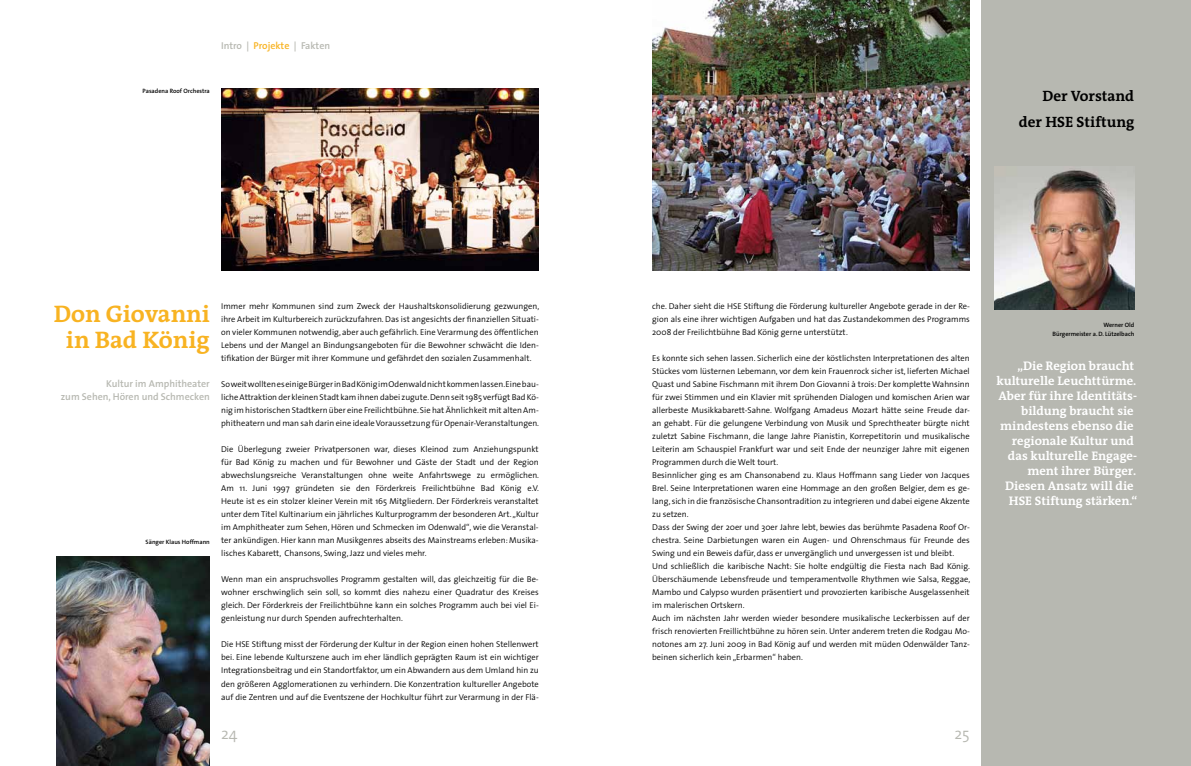
<style>
.page{position:relative;width:1191px;height:766px;background:#fff}
.page>*{position:absolute;margin:0;border:0;box-sizing:border-box;transform-origin:0 0}
.t1{font:700 24px/26px "The Antiqua B7";color:#f8b322;text-align:center}
.t2{font:300 16px "The Sans";color:#b7b8b1}
.t3{font:700 15px/26px "The Antiqua B7";color:#000;text-align:right}
.t4{font:700 12.5px/15px "The Antiqua B7";color:#fff;text-align:right}
.t5{font:600 10px/13px "The Sans";color:#b7b8b1;text-align:right}
.t6{font:300 8.5px/13px "The Sans";color:#000;text-align:justify}
.t7{font:600 6.2px/9px "The Sans";color:#000;text-align:right}
.s1{color:#f8b322}
</style>
<div class="page">
<div style="left:981px;top:0;width:210px;height:765px;background:#b7b8b1"></div>
<img style="left:652px;top:0;width:317px;height:270px">
<img style="left:57px;top:556px;width:153px;height:209px">
<img style="left:221px;top:88px;width:318px;height:182px">
<img style="left:994px;top:166px;width:140px;height:143px">
<p class="t5" style="left:221px;top:39px;width:111px">Intro | <span class="s1">Projekte</span> | Fakten</p>
<p class="t7" style="left:143px;top:86px;width:69px">Pasadena Roof Orchestra</p>
<h3 class="t3" style="left:1019px;top:84px;width:117px">Der Vorstand der HSE Stiftung</h3>
<h1 class="t1" style="left:54px;top:302px;width:158px">Don Giovanni in Bad König</h1>
<p class="t5" style="left:61px;top:377px;width:150px">Kultur im Amphitheater<br>zum Sehen, Hören und Schmecken</p>
<p class="t7" style="left:146px;top:536px;width:66px">Sänger Klaus Hoffmann</p>
<p class="t6" style="left:221px;top:299px;width:319px">Immer mehr Kommunen sind zum Zweck der Haushaltskonsolidierung gezwungen, ihre Arbeit im Kulturbereich zurückzufahren. Das ist angesichts der finanziellen Situati&shy;on vieler Kommunen notwendig, aber auch gefährlich. Eine Verarmung des öffentlichen Lebens und der Mangel an Bindungsangeboten für die Bewohner schwächt die Iden&shy;tifikation der Bürger mit ihrer Kommune und gefährdet den sozialen Zusammenhalt.</p>
<p class="t6" style="left:221px;top:377px;width:319px">So weit wollten es einige Bürger in Bad König im Odenwald nicht kommen lassen. Eine bau&shy;liche Attraktion der kleinen Stadt kam ihnen dabei zugute. Denn seit 1985 verfügt Bad Kö&shy;nig im historischen Stadtkern über eine Freilichtbühne. Sie hat Ähnlichkeit mit alten Am&shy;phitheatern und man sah darin eine ideale Voraussetzung für Openair-Veranstaltungen.</p>
<p class="t6" style="left:221px;top:442px;width:319px">Die Überlegung zweier Privatpersonen war, dieses Kleinod zum Anziehungspunkt für Bad König zu machen und für Bewohner und Gäste der Stadt und der Region abwechslungsreiche Veranstaltungen ohne weite Anfahrtswege zu ermöglichen.<br>Am 11. Juni 1997 gründeten sie den Förderkreis Freilichtbühne Bad König e.V.<br>Heute ist es ein stolzer kleiner Verein mit 165 Mitgliedern. Der Förderkreis veranstaltet unter dem Titel Kultinarium ein jährliches Kulturprogramm der besonderen Art. „Kultur im Amphitheater zum Sehen, Hören und Schmecken im Odenwald“, wie die Veranstal&shy;ter ankündigen. Hier kann man Musikgenres abseits des Mainstreams erleben: Musika&shy;lisches Kabarett, Chansons, Swing, Jazz und vieles mehr.</p>
<p class="t6" style="left:221px;top:572px;width:319px">Wenn man ein anspruchsvolles Programm gestalten will, das gleichzeitig für die Be&shy;wohner erschwinglich sein soll, so kommt dies nahezu einer Quadratur des Kreises gleich. Der Förderkreis der Freilichtbühne kann ein solches Programm auch bei viel Ei&shy;genleistung nur durch Spenden aufrechterhalten.</p>
<p class="t6" style="left:221px;top:637px;width:319px">Die HSE Stiftung misst der Förderung der Kultur in der Region einen hohen Stellenwert bei. Eine lebende Kulturszene auch im eher ländlich geprägten Raum ist ein wichtiger Integrationsbeitrag und ein Standortfaktor, um ein Abwandern aus dem Umland hin zu den größeren Agglomerationen zu verhindern. Die Konzentration kultureller Angebote auf die Zentren und auf die Eventszene der Hochkultur führt zur Verarmung in der Flä-</p>
<p class="t6" style="left:652px;top:299px;width:319px">che. Daher sieht die HSE Stiftung die Förderung kultureller Angebote gerade in der Re&shy;gion als eine ihrer wichtigen Aufgaben und hat das Zustandekommen des Programms 2008 der Freilichtbühne Bad König gerne unterstützt.</p>
<p class="t6" style="left:652px;top:351px;width:319px;text-align:left">Es konnte sich sehen lassen. Sicherlich eine der köstlichsten Interpretationen des alten Stückes vom lüsternen Lebemann, vor dem kein Frauenrock sicher ist, lieferten Michael Quast und Sabine Fischmann mit ihrem Don Giovanni à trois: Der komplette Wahnsinn für zwei Stimmen und ein Klavier mit sprühenden Dialogen und komischen Arien war allerbeste Musikkabarett-Sahne. Wolfgang Amadeus Mozart hätte seine Freude dar&shy;an gehabt. Für die gelungene Verbindung von Musik und Sprechtheater bürgte nicht zuletzt Sabine Fischmann, die lange Jahre Pianistin, Korrepetitorin und musikalische Leiterin am Schauspiel Frankfurt war und seit Ende der neunziger Jahre mit eigenen Programmen durch die Welt tourt.<br>Besinnlicher ging es am Chansonabend zu. Klaus Hoffmann sang Lieder von Jacques Brel. Seine Interpretationen waren eine Hommage an den großen Belgier, dem es ge&shy;lang, sich in die französische Chansontradition zu integrieren und dabei eigene Akzente zu setzen.<br>Dass der Swing der 20er und 30er Jahre lebt, bewies das berühmte Pasadena Roof Or&shy;chestra. Seine Darbietungen waren ein Augen- und Ohrenschmaus für Freunde des Swing und ein Beweis dafür, dass er unvergänglich und unvergessen ist und bleibt.<br>Und schließlich die karibische Nacht: Sie holte endgültig die Fiesta nach Bad König.<br>Überschäumende Lebensfreude und temperamentvolle Rhythmen wie Salsa, Reggae, Mambo und Calypso wurden präsentiert und provozierten karibische Ausgelassenheit im malerischen Ortskern.<br>Auch im nächsten Jahr werden wieder besondere musikalische Leckerbissen auf der frisch renovierten Freillichtbühne zu hören sein. Unter anderem treten die Rodgau Mo&shy;notones am 27. Juni 2009 in Bad König auf und werden mit müden Odenwälder Tanz&shy;beinen sicherlich kein „Erbarmen“ haben.</p>
<h2 class="t2" style="left:221px;top:719px;width:18px">24</h2>
<h2 class="t2" style="left:954px;top:719px;width:17px">25</h2>
<p class="t7" style="left:1052px;top:320px;width:83px">Werner Old<br>Bürgermeister a. D. Lützelbach</p>
<h3 class="t4" style="left:996px;top:359px;width:142px">„Die Region braucht kulturelle Leuchttürme.<br>Aber für ihre Identitäts&shy;bildung braucht sie mindestens ebenso die regionale Kultur und das kulturelle Engage&shy;ment ihrer Bürger.<br>Diesen Ansatz will die<br>HSE Stiftung stärken.“</h3>
</div>
